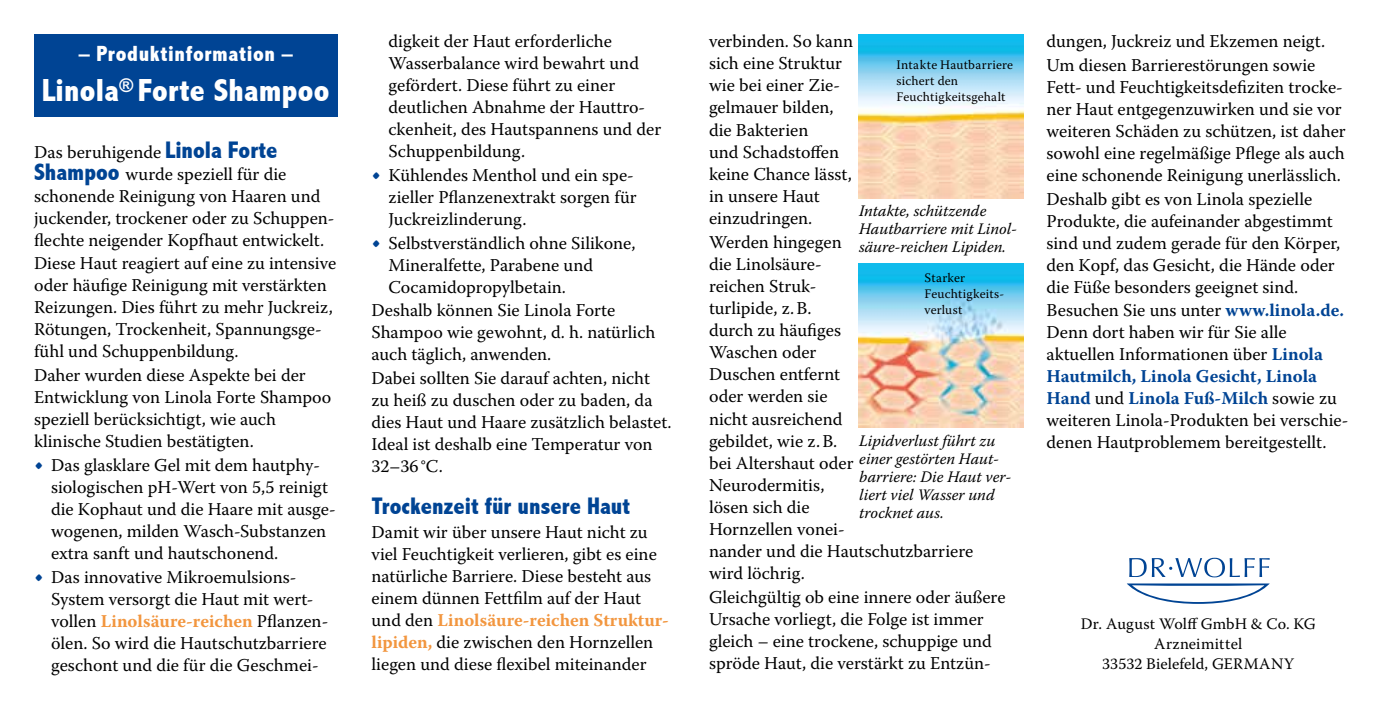
<style>
.page{position:relative;width:1384px;height:703px;background:#fff}
.page>*{position:absolute;margin:0;border:0;box-sizing:border-box;transform-origin:0 0}
.t1{font:800 condensed 32px "Abadi";letter-spacing:.01em;color:#fff}
.t2{font:800 condensed 24px "Abadi";color:#004494}
.t3{font:800 condensed 22px "Abadi";letter-spacing:.03em;color:#fff}
.t4{font:18px/22px "Warnock Pro";color:#000}
.t5{font:italic 16px/18px "Warnock Pro";color:#000}
.t6{font:16px/20px "Warnock Pro";letter-spacing:.01em;color:#000;text-align:center}
.t7{font:13px/16px "Warnock Pro";letter-spacing:.015em;color:#000}
.s1{font-family:"Abadi";font-weight:800;font-stretch:condensed;font-size:24px;color:#004494}
.s2{font-size:24px;color:#004494}
.s3{font-weight:700;color:#f2963f}
.s4{font-weight:700;color:#004494}
</style>
<div class="page">
<img style="left:858px;top:263px;width:165px;height:165px">
<img style="left:858px;top:34px;width:165px;height:164px">
<svg style="left:1129px;top:558px;width:140px;height:19px"></svg>
<svg style="left:1127px;top:583px;width:142px;height:21px"></svg>
<div style="left:34px;top:34px;width:303px;height:82px;background:#004494"></div>
<p class="t3" style="left:79px;top:41px;width:215px">– Produktinformation –</p>
<h1 class="t1" style="left:42px;top:72px;width:289px">Linola<sup>®</sup> Forte Shampoo</h1>
<p class="t4" style="left:34px;top:141px;width:302px">Das beruhigende <span class="s1">Linola Forte Shampoo</span> wurde speziell für die schonende Reinigung von Haaren und juckender, trockener oder zu Schuppen&shy;flechte neigender Kopfhaut entwickelt.</p>
<p class="t4" style="left:34px;top:252px;width:304px">Diese Haut reagiert auf eine zu intensive oder häufige Reinigung mit verstärkten Reizungen. Dies führt zu mehr Juckreiz, Rötungen, Trockenheit, Spannungsge&shy;fühl und Schuppenbildung.</p>
<p class="t4" style="left:34px;top:364px;width:299px">Daher wurden diese Aspekte bei der Entwicklung von Linola Forte Shampoo speziell berücksichtigt, wie auch klinische Studien bestätigten.</p>
<p class="t4" style="left:51px;top:454px;width:286px;text-indent:-17px"><span class="s2">•</span> Das glasklare Gel mit dem hautphy&shy;siologischen pH-Wert von 5,5 reinigt die Kophaut und die Haare mit ausge&shy;wogenen, milden Wasch-Substanzen extra sanft und hautschonend.</p>
<p class="t4" style="left:51px;top:565px;width:279px;text-indent:-17px"><span class="s2">•</span> Das innovative Mikroemulsions-System versorgt die Haut mit wert&shy;vollen <span class="s3">Linolsäure-reichen</span> Pflanzen&shy;ölen. So wird die Hautschutzbarriere geschont und die für die Geschmei-</p>
<p class="t4" style="left:388px;top:30px;width:274px">digkeit der Haut erforderliche<br>Wasserbalance wird bewahrt und gefördert. Diese führt zu einer deutlichen Abnahme der Hauttro&shy;ckenheit, des Hautspannens und der<br>Schuppenbildung.</p>
<p class="t4" style="left:388px;top:164px;width:250px;text-indent:-17px"><span class="s2">•</span> Kühlendes Menthol und ein spe&shy;zieller Pflanzenextrakt sorgen für<br>Juckreizlinderung.</p>
<p class="t4" style="left:388px;top:231px;width:248px;text-indent:-17px"><span class="s2">•</span> Selbstverständlich ohne Silikone,<br>Mineralfette, Parabene und<br>Cocamidopropylbetain.</p>
<p class="t4" style="left:371px;top:299px;width:285px">Deshalb können Sie Linola Forte<br>Shampoo wie gewohnt, d. h. natürlich auch täglich, anwenden.</p>
<p class="t4" style="left:371px;top:367px;width:302px">Dabei sollten Sie darauf achten, nicht zu heiß zu duschen oder zu baden, da dies Haut und Haare zusätzlich belastet.<br>Ideal ist deshalb eine Temperatur von<br>32–36°C.</p>
<h2 class="t2" style="left:371px;top:492px;width:260px">Trockenzeit für unsere Haut</h2>
<p class="t4" style="left:371px;top:520px;width:299px">Damit wir über unsere Haut nicht zu viel Feuchtigkeit verlieren, gibt es eine natürliche Barriere. Diese besteht aus einem dünnen Fettfilm auf der Haut und den <span class="s3">Linolsäure-reichen Struktur&shy;lipiden,</span> die zwischen den Hornzellen liegen und diese flexibel miteinander</p>
<p class="t4" style="left:709px;top:30px;width:146px">verbinden. So kann sich eine Struktur wie bei einer Zie&shy;gelmauer bilden, die Bakterien<br>und Schadstoffen keine Chance lässt, in unsere Haut einzudringen.</p>
<p class="t4" style="left:709px;top:230px;width:266px">Werden hingegen<br>die Linolsäure-<br>reichen Struk-<br>turlipide, z.B.<br>durch zu häufiges<br>Waschen oder<br>Duschen entfernt<br>oder werden sie<br>nicht ausreichend<br>gebildet, wie z.B.<br>bei Altershaut oder<br>Neurodermitis,<br>lösen sich die<br>Hornzellen vonei-<br>nander und die Hautschutzbarriere wird löchrig.</p>
<p class="t4" style="left:709px;top:586px;width:298px">Gleichgültig ob eine innere oder äußere Ursache vorliegt, die Folge ist immer gleich – eine trockene, schuppige und spröde Haut, die verstärkt zu Entzün-</p>
<p class="t7" style="left:896px;top:57px;width:118px">Intakte Hautbarriere sichert den<br>Feuchtigkeitsgehalt</p>
<p class="t5" style="left:859px;top:201px;width:159px">Intakte, schützende<br>Hautbarriere mit Linol&shy;säure-reichen Lipiden.</p>
<p class="t7" style="left:924px;top:270px;width:81px">Starker<br>Feuchtigkeits&shy;verlust</p>
<p class="t5" style="left:859px;top:432px;width:154px">Lipidverlust führt zu einer gestörten Haut&shy;barriere: Die Haut ver&shy;liert viel Wasser und trocknet aus.</p>
<p class="t4" style="left:1046px;top:29px;width:280px;line-height:23.8px">dungen, Juckreiz und Ekzemen neigt.<br>Um diesen Barrierestörungen sowie</p>
<p class="t4" style="left:1046px;top:76px;width:301px">Fett- und Feuchtigkeitsdefiziten trocke&shy;ner Haut entgegenzuwirken und sie vor weiteren Schäden zu schützen, ist daher sowohl eine regelmäßige Pflege als auch eine schonende Reinigung unerlässlich.</p>
<p class="t4" style="left:1046px;top:187px;width:295px">Deshalb gibt es von Linola spezielle Produkte, die aufeinander abgestimmt sind und zudem gerade für den Körper, den Kopf, das Gesicht, die Hände oder die Füße besonders geeignet sind.</p>
<p class="t4" style="left:1046px;top:299px;width:303px">Besuchen Sie uns unter <span class="s4">www.linola.de.<br></span>Denn dort haben wir für Sie alle aktuellen Informationen über <span class="s4">Linola Hautmilch, Linola Gesicht, Linola Hand</span> und <span class="s4">Linola Fuß-Milch</span> sowie zu weiteren Linola-Produkten bei verschie&shy;denen Hautproblemem bereitgestellt.</p>
<p class="t6" style="left:1080px;top:613px;width:236px">Dr. August Wolff GmbH &amp; Co. KG<br>Arzneimittel<br>33532 Bielefeld, GERMANY</p>
</div>
